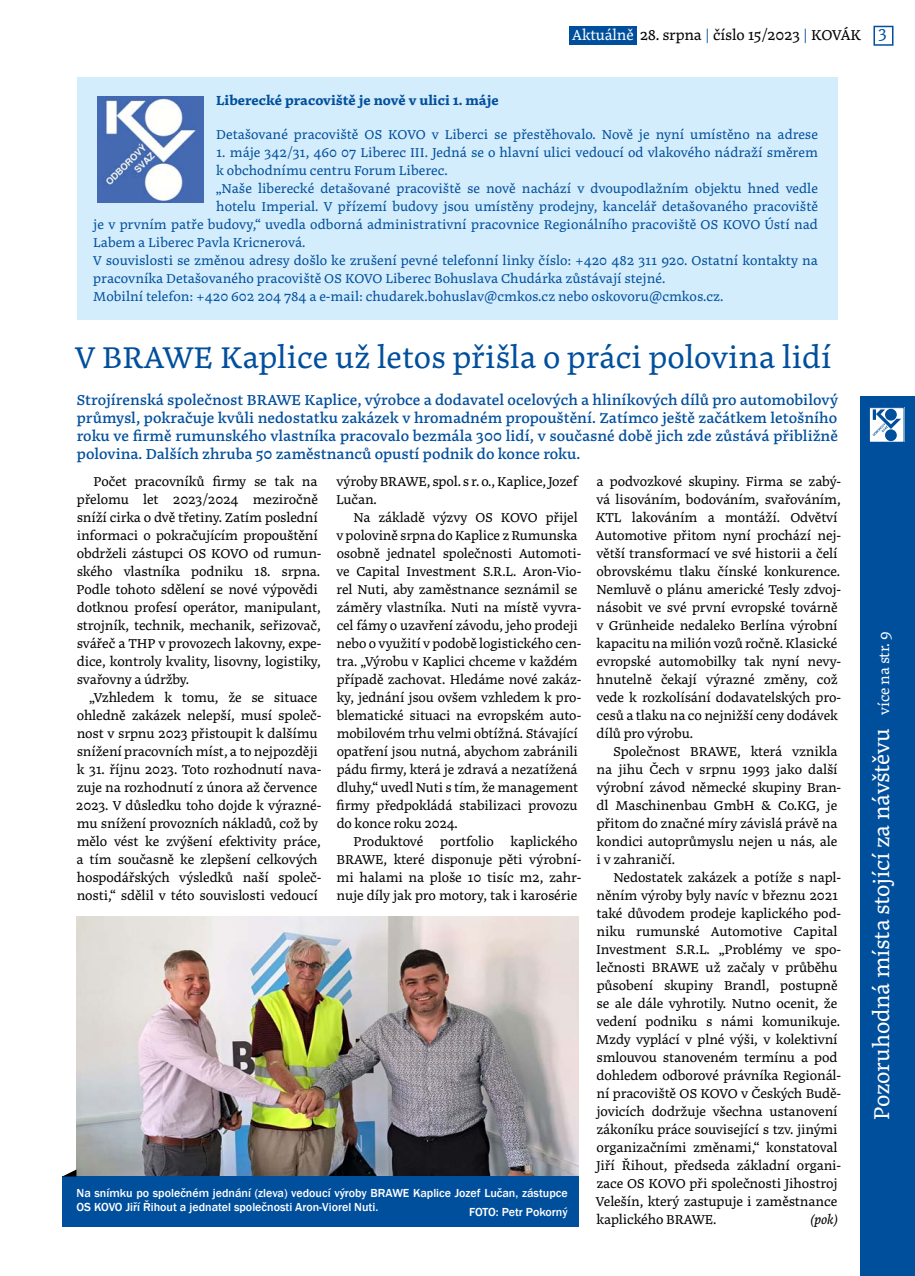
<style>
.page{position:relative;width:915px;height:1276px;background:#fff}
.page>*{position:absolute;margin:0;border:0;box-sizing:border-box;transform-origin:0 0}
.t1{font:31.5px "Noort";color:#004f9d}
.t2{font:22.5px "Noort";letter-spacing:-.01em;color:#fff}
.t3{font:15px/18px "Noort";color:#004f9d;text-align:justify}
.t4{font:15px "Noort";letter-spacing:-.01em;color:#000}
.t5{font:13.5px/18px "Noort";letter-spacing:-.01em;color:#000}
.t6{font:13.5px "Noort";color:#004f9d}
.t7{font:700 13.5px "Noort";color:#004f9d}
.t8{font:italic 13.5px "Noort";color:#000}
.t9{font:500 12px/14.4px "Franklin Gothic";color:#fff}
.s1{color:#fff}
.s2{color:#004f9d}
.s3{font-size:16.5px;color:#004f9d}
.s4{font-size:15px}
</style>
<div class="page">
<div style="left:77px;top:77px;width:760px;height:242px;background:#d4edfc"></div>
<img style="left:97px;top:96px;width:106px;height:107px">
<div style="left:859px;top:396px;width:55px;height:880px;background:#004f9d"></div>
<div style="left:868px;top:408px;width:35px;height:34px;background:#fff"></div>
<svg style="left:872px;top:409px;width:28px;height:32px"></svg>
<div style="left:868px;top:407px;width:36px;height:36px;border:1px solid #004f9d"></div>
<img style="left:77px;top:916px;width:501px;height:260px">
<div style="left:62px;top:1176px;width:516px;height:51px;background:#004f9d"></div>
<svg style="left:63px;top:1169px;width:13px;height:7px"></svg>
<div style="left:568px;top:26px;width:68px;height:19px;background:#004f9d"></div>
<div style="left:873px;top:26px;width:20px;height:20px;border:2px solid #004f9d"></div>
<p class="t4" style="left:572px;top:26px;width:316px"><span class="s1">Aktuálně</span> 28. srpna <span class="s2">|</span> číslo 15/2023 <span class="s2">|</span> KOVÁK <span class="s3">3</span></p>
<p class="t7" style="left:216px;top:92px;width:284px">Liberecké pracoviště je nově v ulici 1. máje</p>
<p class="t6" style="left:216px;top:127px;width:603px">Detašované pracoviště OS KOVO v Liberci se přestěhovalo. Nově je nyní umístěno na adrese</p>
<p class="t6" style="left:216px;top:145px;width:603px">1. máje 342/31, 460 07 Liberec III. Jedná se o hlavní ulici vedoucí od vlakového nádraží směrem</p>
<p class="t6" style="left:216px;top:163px;width:233px">k obchodnímu centru Forum Liberec.</p>
<p class="t6" style="left:216px;top:181px;width:603px">„Naše liberecké detašované pracoviště se nově nachází v dvoupodlažním objektu hned vedle</p>
<p class="t6" style="left:216px;top:199px;width:603px">hotelu Imperial. V přízemí budovy jsou umístěny prodejny, kancelář detašovaného pracoviště</p>
<p class="t6" style="left:93px;top:217px;width:726px">je v prvním patře budovy,“ uvedla odborná administrativní pracovnice Regionálního pracoviště OS KOVO Ústí nad</p>
<p class="t6" style="left:93px;top:235px;width:213px">Labem a Liberec Pavla Kricnerová.</p>
<p class="t6" style="left:93px;top:253px;width:725px">V souvislosti se změnou adresy došlo ke zrušení pevné telefonní linky číslo: +420 482 311 920. Ostatní kontakty na</p>
<p class="t6" style="left:93px;top:271px;width:573px">pracovníka Detašovaného pracoviště OS KOVO Liberec Bohuslava Chudárka zůstávají stejné.</p>
<p class="t6" style="left:93px;top:289px;width:631px">Mobilní telefon: +420 602 204 784 a e-mail: chudarek.bohuslav@cmkos.cz nebo oskovoru@cmkos.cz.</p>
<h1 class="t1" style="left:75px;top:338px;width:757px">V BRAWE Kaplice už letos přišla o práci polovina lidí</h1>
<p class="t3" style="left:76px;top:391px;width:762px">Strojírenská společnost BRAWE Kaplice, výrobce a dodavatel ocelových a hliníkových dílů pro automobilový průmysl, pokračuje kvůli nedostatku zakázek v hromadném propouštění. Zatímco ještě začátkem letošního roku ve firmě rumunského vlastníka pracovalo bezmála 300 lidí, v současné době jich zde zůstává přibližně polovina. Dalších zhruba 50 zaměstnanců opustí podnik do konce roku.</p>
<p class="t5" style="left:76px;top:472px;width:246px;text-indent:17px">Počet pracovníků firmy se tak na přelomu let 2023/2024 meziročně sníží cirka o dvě třetiny. Zatím poslední informaci o pokračujícím propouštění obdrželi zástupci OS KOVO od rumun&shy;ského vlastníka podniku 18. srpna.<br>Podle tohoto sdělení se nové výpovědi dotknou profesí operátor, manipulant, strojník, technik, mechanik, seřizovač, svářeč a THP v provozech lakovny, expe&shy;dice, kontroly kvality, lisovny, logistiky, svařovny a údržby.</p>
<p class="t5" style="left:76px;top:688px;width:247px;text-indent:14px">„Vzhledem k tomu, že se situace ohledně zakázek nelepší, musí společ&shy;nost v srpnu 2023 přistoupit k dalšímu snížení pracovních míst, a to nejpozději k 31. říjnu 2023. Toto rozhodnutí nava&shy;zuje na rozhodnutí z února až července 2023. V důsledku toho dojde k výrazné&shy;mu snížení provozních nákladů, což by mělo vést ke zvýšení efektivity práce, a tím současně ke zlepšení celkových hospodářských výsledků naší společ&shy;nosti,“ sdělil v této souvislosti vedoucí</p>
<p class="t5" style="left:336px;top:472px;width:243px">výroby BRAWE, spol. s r. o., Kaplice, Jozef<br>Lučan.</p>
<p class="t5" style="left:336px;top:508px;width:246px;text-indent:17px">Na základě výzvy OS KOVO přijel v polovině srpna do Kaplice z Rumunska osobně jednatel společnosti Automoti&shy;ve Capital Investment S.R.L. Aron-Vio&shy;rel Nuti, aby zaměstnance seznámil se záměry vlastníka. Nuti na místě vyvra&shy;cel fámy o uzavření závodu, jeho prodeji nebo o využití v podobě logistického cen&shy;tra. „Výrobu v Kaplici chceme v každém případě zachovat. Hledáme nové zakáz&shy;ky, jednání jsou ovšem vzhledem k pro&shy;blematické situaci na evropském auto&shy;mobilovém trhu velmi obtížná. Stávající opatření jsou nutná, abychom zabránili pádu firmy, která je zdravá a nezatížená dluhy,“ uvedl Nuti s tím, že management firmy předpokládá stabilizaci provozu do konce roku 2024.</p>
<p class="t5" style="left:336px;top:832px;width:246px;text-indent:17px">Produktové portfolio kaplického BRAWE, které disponuje pěti výrobní&shy;mi halami na ploše 10 tisíc m2, zahr&shy;nuje díly jak pro motory, tak i karosérie</p>
<p class="t9" style="left:76px;top:1185px;width:492px">Na snímku po společném jednání (zleva) vedoucí výroby BRAWE Kaplice Jozef Lučan, zástupce<br>OS KOVO Jiří Řihout a jednatel společnosti Aron-Viorel Nuti.</p>
<p class="t9" style="left:469px;top:1204px;width:100px">FOTO: Petr Pokorný</p>
<p class="t5" style="left:595px;top:472px;width:247px">a podvozkové skupiny. Firma se zabý&shy;vá lisováním, bodováním, svařováním, KTL lakováním a montáží. Odvětví Automotive přitom nyní prochází nej&shy;větší transformací ve své historii a čelí obrovskému tlaku čínské konkurence.<br>Nemluvě o plánu americké Tesly zdvoj&shy;násobit ve své první evropské továrně v Grünheide nedaleko Berlína výrobní kapacitu na milión vozů ročně. Klasické evropské automobilky tak nyní nevy&shy;hnutelně čekají výrazné změny, což vede k rozkolísání dodavatelských pro&shy;cesů a tlaku na co nejnižší ceny dodávek dílů pro výrobu.</p>
<p class="t5" style="left:596px;top:742px;width:246px;text-indent:17px">Společnost BRAWE, která vznikla na jihu Čech v srpnu 1993 jako další výrobní závod německé skupiny Bran&shy;dl Maschinenbau GmbH &amp; Co.KG, je přitom do značné míry závislá právě na kondici autoprůmyslu nejen u nás, ale i v zahraničí.</p>
<p class="t5" style="left:595px;top:868px;width:247px;text-indent:17px">Nedostatek zakázek a potíže s napl&shy;něním výroby byly navíc v březnu 2021 také důvodem prodeje kaplického pod&shy;niku rumunské Automotive Capital Investment S.R.L. „Problémy ve spo&shy;lečnosti BRAWE už začaly v průběhu působení skupiny Brandl, postupně se ale dále vyhrotily. Nutno ocenit, že vedení podniku s námi komunikuje.<br>Mzdy vyplácí v plné výši, v kolektivní smlouvou stanoveném termínu a pod dohledem odborové právníka Regionál&shy;ní pracoviště OS KOVO v Českých Budě&shy;jovicích dodržuje všechna ustanovení zákoníku práce související s tzv. jinými organizačními změnami,“ konstatoval Jiří Řihout, předseda základní organi&shy;zace OS KOVO při společnosti Jihostroj Velešín, který zastupuje i zaměstnance kaplického BRAWE.</p>
<p class="t8" style="left:810px;top:1211px;width:29px">(pok)</p>
<h2 class="t2" style="left:867px;top:1120px;width:490px;rotate:-90deg">Pozoruhodná místa stojící za návštěvu <span class="s4">více na str. 9</span></h2>
</div>
